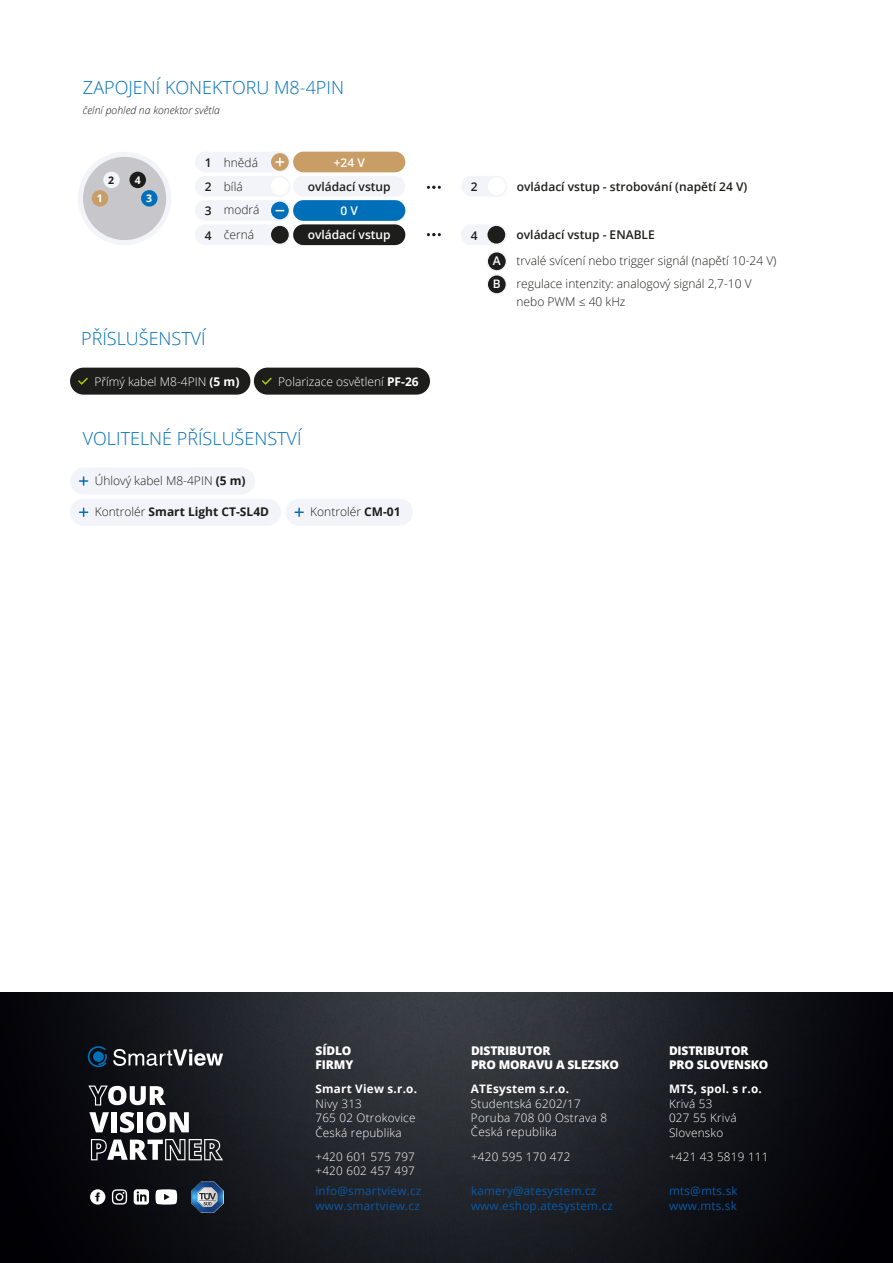
<style>
.page{position:relative;width:893px;height:1263px;background:#fff}
.page>*{position:absolute;margin:0;border:0;box-sizing:border-box;transform-origin:0 0}
.t1{font:300 18px "Open Sans";color:#006fb9}
.t2{font:300 12px/23.1px "Open Sans";color:#1d1d1b}
.t3{font:600 12px/24.3px "Open Sans";color:#1d1d1b;text-align:justify}
.t4{font:800 12px/14.4px "Open Sans";letter-spacing:-.015em;color:#fff}
.t5{font:300 12px "Open Sans";color:#fff}
.t6{font:700 12px "Open Sans";color:#1d1d1b}
.t7{font:600 12px "Open Sans";color:#fff}
.t8{font:300 11.7px/14.9px "Open Sans";letter-spacing:.02em;color:#fff}
.t9{font:11.7px/14.9px "Open Sans";letter-spacing:.02em;color:#0a58a5}
.t10{font:700 11.7px "Open Sans";letter-spacing:.02em;color:#fff}
.t11{font:600 11.7px "Open Sans";color:#fff}
.t12{font:italic 300 10.5px "Open Sans";color:#1d1d1b}
.t13{font:700 10.5px "Open Sans";color:#fff}
.t14{font:700 10.5px "Open Sans";color:#1d1d1b}
.s1{font-weight:700}
.s2{font-weight:300}
</style>
<div class="page">
<div style="left:461px;top:176px;width:46px;height:21px;background:#f3f4f9;border-radius:10px"></div>
<svg style="left:488px;top:178px;width:17px;height:17px"></svg>
<div style="left:461px;top:224px;width:46px;height:21px;background:#f3f4f9;border-radius:10px"></div>
<svg style="left:487px;top:225px;width:19px;height:19px"></svg>
<svg style="left:487px;top:251px;width:20px;height:43px"></svg>
<div style="left:195px;top:152px;width:95px;height:20px;background:#f3f4f9;border-radius:10px"></div>
<div style="left:78px;top:152px;width:93px;height:93px;background:#f3f4f9;border-radius:50%"></div>
<div style="left:83px;top:157px;width:83px;height:83px;background:#c7c7cb;border-radius:50%"></div>
<div style="left:103px;top:172px;width:17px;height:16px;background:#f3f4f9;border-radius:50%"></div>
<div style="left:92px;top:190px;width:16px;height:17px;background:#c99d67;border-radius:50%"></div>
<div style="left:129px;top:172px;width:17px;height:16px;background:#1d1d1b;border-radius:50%"></div>
<div style="left:141px;top:190px;width:17px;height:17px;background:#006fb9;border-radius:50%"></div>
<div style="left:195px;top:176px;width:95px;height:21px;background:#f3f4f9;border-radius:10px"></div>
<div style="left:195px;top:200px;width:95px;height:21px;background:#f3f4f9;border-radius:10px"></div>
<div style="left:195px;top:224px;width:95px;height:21px;background:#f3f4f9;border-radius:10px"></div>
<div style="left:293px;top:152px;width:112px;height:20px;background:#c99d66;border-radius:10px"></div>
<div style="left:293px;top:176px;width:112px;height:21px;background:#f3f4f9;border-radius:10px"></div>
<div style="left:293px;top:200px;width:112px;height:21px;background:#006fb9;border-radius:10px"></div>
<div style="left:293px;top:224px;width:112px;height:21px;background:#1d1d1b;border-radius:10px"></div>
<svg style="left:271px;top:152px;width:19px;height:92px"></svg>
<svg style="left:427px;top:186px;width:14px;height:3px"></svg>
<svg style="left:427px;top:233px;width:14px;height:3px"></svg>
<div style="left:70px;top:499px;width:211px;height:27px;background:#f3f4f9;border-radius:13px"></div>
<svg style="left:80px;top:508px;width:8px;height:8px"></svg>
<div style="left:70px;top:368px;width:180px;height:27px;background:#1d1d1b;border-radius:14px"></div>
<svg style="left:78px;top:377px;width:10px;height:8px"></svg>
<div style="left:254px;top:368px;width:176px;height:27px;background:#1d1d1b;border-radius:14px"></div>
<svg style="left:262px;top:377px;width:10px;height:8px"></svg>
<div style="left:70px;top:467px;width:185px;height:27px;background:#f3f4f9;border-radius:14px"></div>
<svg style="left:80px;top:477px;width:8px;height:8px"></svg>
<div style="left:286px;top:499px;width:127px;height:27px;background:#f3f4f9;border-radius:14px"></div>
<svg style="left:295px;top:508px;width:8px;height:8px"></svg>
<img style="left:0;top:993px;width:893px;height:270px">
<svg style="left:113px;top:1049px;width:110px;height:17px"></svg>
<svg style="left:88px;top:1046px;width:19px;height:21px"></svg>
<svg style="left:88px;top:1085px;width:78px;height:20px"></svg>
<svg style="left:89px;top:1112px;width:20px;height:20px"></svg>
<div style="left:111px;top:1112px;width:6px;height:20px;background:#fff"></div>
<svg style="left:120px;top:1112px;width:14px;height:21px"></svg>
<div style="left:137px;top:1112px;width:6px;height:20px;background:#fff"></div>
<svg style="left:146px;top:1112px;width:43px;height:21px"></svg>
<svg style="left:91px;top:1139px;width:132px;height:21px"></svg>
<svg style="left:155px;top:1189px;width:22px;height:15px"></svg>
<svg style="left:134px;top:1189px;width:15px;height:15px"></svg>
<svg style="left:112px;top:1189px;width:15px;height:15px"></svg>
<svg style="left:90px;top:1189px;width:15px;height:15px"></svg>
<img style="left:192px;top:1181px;width:31px;height:31px">
<h1 class="t1" style="left:83px;top:75px;width:263px">ZAPOJENÍ KONEKTORU M8-4PIN</h1>
<p class="t12" style="left:83px;top:103px;width:138px">čelní pohled na konektor světla</p>
<p class="t14" style="left:108px;top:172px;width:7px">2</p>
<p class="t13" style="left:135px;top:172px;width:7px">4</p>
<p class="t13" style="left:97px;top:191px;width:7px">1</p>
<p class="t13" style="left:146px;top:191px;width:7px">3</p>
<p class="t3" style="left:205px;top:150px;width:8px">1<br>2<br>3<br>4</p>
<p class="t2" style="left:224px;top:150px;width:36px;line-height:24.2px">hnědá bílá</p>
<p class="t2" style="left:224px;top:223px;width:32px">černá</p>
<p class="t2" style="left:224px;top:198px;width:37px">modrá</p>
<p class="t7" style="left:334px;top:154px;width:33px">+24 V</p>
<p class="t3" style="left:308px;top:174px;width:84px">ovládací vstup</p>
<p class="t7" style="left:308px;top:226px;width:84px">ovládací vstup</p>
<p class="t7" style="left:340px;top:202px;width:19px">0 V</p>
<h1 class="t1" style="left:81px;top:326px;width:126px">PŘÍSLUŠENSTVÍ</h1>
<p class="t5" style="left:94px;top:373px;width:146px">Přímý kabel M8-4PIN <span class="s1">(5 m)</span></p>
<p class="t5" style="left:278px;top:373px;width:142px">Polarizace osvětlení <span class="s1">PF-26</span></p>
<h1 class="t1" style="left:83px;top:426px;width:220px">VOLITELNÉ PŘÍSLUŠENSTVÍ</h1>
<p class="t2" style="left:95px;top:468px;width:152px">Úhlový kabel M8-4PIN <span class="s1">(5 m)</span></p>
<p class="t2" style="left:310px;top:500px;width:92px">Kontrolér <span class="s1">CM-01</span></p>
<p class="t6" style="left:95px;top:503px;width:176px"><span class="s2">Kontrolér</span> Smart Light CT-SL4D</p>
<p class="t3" style="left:471px;top:174px;width:8px">2</p>
<p class="t3" style="left:517px;top:174px;width:232px">ovládací vstup - strobování (napětí 24 V)</p>
<p class="t3" style="left:471px;top:223px;width:8px">4</p>
<p class="t7" style="left:493px;top:253px;width:9px">A</p>
<p class="t11" style="left:493px;top:276px;width:9px">B</p>
<p class="t3" style="left:517px;top:222px;width:140px">ovládací vstup - ENABLE</p>
<p class="t2" style="left:517px;top:249px;width:261px">trvalé svícení nebo trigger signál (napětí 10-24 V) regulace intenzity: analogový signál 2,7-10 V</p>
<p class="t2" style="left:517px;top:290px;width:110px">nebo PWM ≤ 40 kHz</p>
<p class="t4" style="left:316px;top:1043px;width:39px">SÍDLO<br>FIRMY</p>
<p class="t10" style="left:315px;top:1080px;width:103px">Smart View s.r.o.</p>
<p class="t8" style="left:315px;top:1095px;width:101px">Nivy 313<br>765 02 Otrokovice<br>Česká republika</p>
<p class="t8" style="left:315px;top:1149px;width:101px;line-height:14.1px">+420 601 575 797 +420 602 457 497</p>
<p class="t9" style="left:315px;top:1183px;width:107px">info@smartview.cz www.smartview.cz</p>
<p class="t4" style="left:471px;top:1043px;width:150px">DISTRIBUTOR<br>PRO MORAVU A SLEZSKO</p>
<p class="t10" style="left:471px;top:1080px;width:100px">ATEsystem s.r.o.</p>
<p class="t8" style="left:471px;top:1096px;width:138px;line-height:14.4px">Studentská 6202/17<br>Poruba 708 00 Ostrava 8<br>Česká republika</p>
<p class="t8" style="left:471px;top:1149px;width:101px">+420 595 170 472</p>
<p class="t9" style="left:471px;top:1183px;width:143px">kamery@atesystem.cz www.eshop.atesystem.cz</p>
<p class="t4" style="left:669px;top:1043px;width:101px">DISTRIBUTOR<br>PRO SLOVENSKO</p>
<p class="t10" style="left:669px;top:1080px;width:94px">MTS, spol. s r.o.</p>
<p class="t8" style="left:669px;top:1095px;width:69px">Krivá 53<br>027 55 Krivá<br>Slovensko</p>
<p class="t8" style="left:669px;top:1149px;width:101px">+421 43 5819 111</p>
<p class="t9" style="left:669px;top:1183px;width:70px">mts@mts.sk www.mts.sk</p>
</div>
